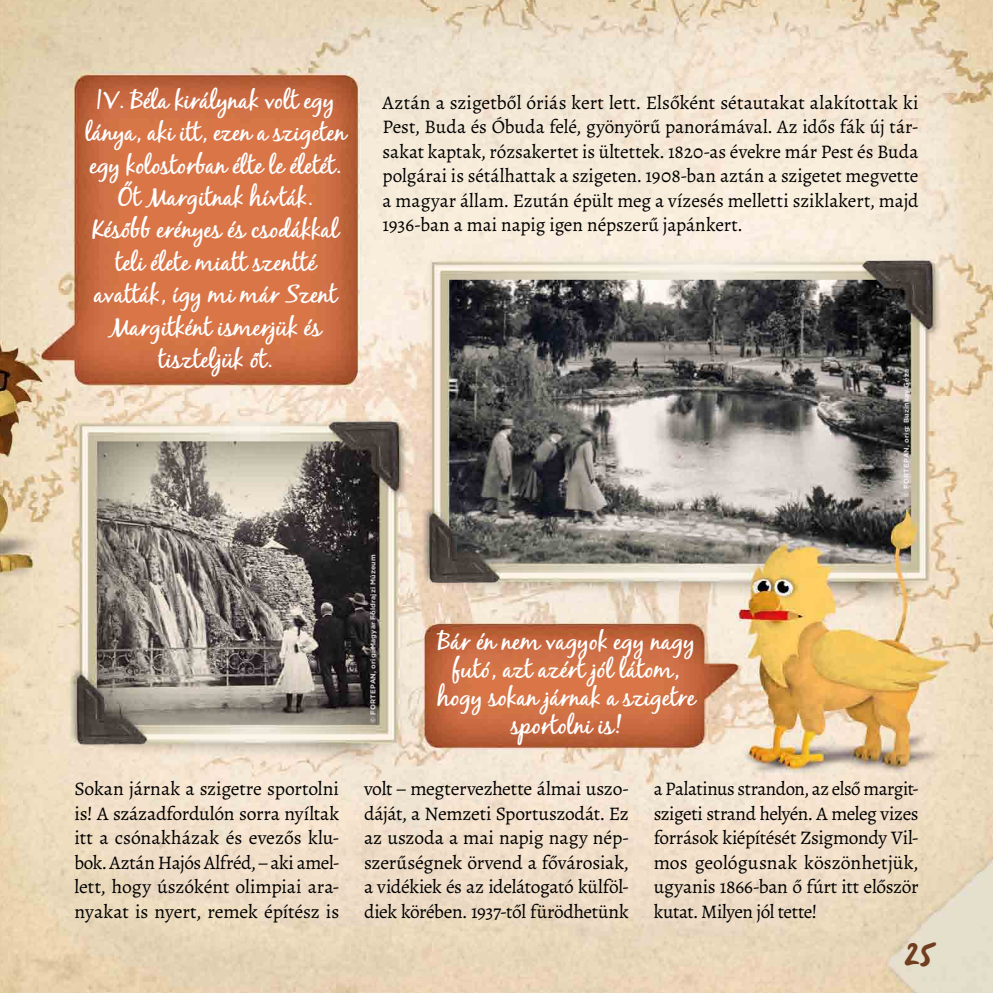
<style>
.page{position:relative;width:993px;height:993px;background:#fff}
.page>*{position:absolute;margin:0;border:0;box-sizing:border-box;transform-origin:0 0}
.t1{font:35px "Blue Fires Better";color:#7e4629}
.t2{font:24.5px/32.4px "Black Jack Better One Z Bold";color:#fff;text-align:center}
.t3{font:19.25px/24.5px "Alegreya";letter-spacing:-.01em;color:#000;text-align:justify}
.t4{font:700 7px "Gotham";letter-spacing:.03em;color:#fff}
.s1{font-style:italic}
</style>
<div class="page">
<img style="left:0;top:0;width:992px;height:992px">
<p class="t2" style="left:85px;top:83px;width:262px"><span class="s1">/</span>V. Béla királynak volt egy lánya, aki itt, ezen a szigeten egy kolostorban élte le életét.<br>Őt Margitnak hívták.<br>Később erényes és csodákkal teli élete miatt szentté avatták, így mi már Szent<br>Margitként ismerjük és tiszteljük őt.</p>
<p class="t3" style="left:382px;top:90px;width:537px">Aztán a szigetből óriás kert lett. Elsőként sétautakat alakítottak ki Pest, Buda és Óbuda felé, gyönyörű panorámával. Az idős fák új tár&shy;sakat kaptak, rózsakertet is ültettek. 1820-as évekre már Pest és Buda polgárai is sétálhattak a szigeten. 1908-ban aztán a szigetet megvette a magyar állam. Ezután épült meg a vízesés melletti sziklakert, majd 1936-ban a mai napig igen népszerű japánkert.</p>
<p class="t4" style="left:901px;top:496px;width:129px;rotate:-90deg">© FORTEPAN, orig: Buzinkay Géza</p>
<p class="t4" style="left:368px;top:722px;width:170px;rotate:-90deg">© FORTEPAN, orig: Magyar Földrajzi Múzeum</p>
<p class="t2" style="left:437px;top:626px;width:259px;line-height:28px">Bár én nem vagyok egy nagy futó, azt azért jól látom, hogy sokan járnak a szigetre sportolni is!</p>
<p class="t3" style="left:74px;top:776px;width:266px">Sokan járnak a szigetre sportolni is! A századfordulón sorra nyíltak itt a csónakházak és evezős klu&shy;bok. Aztán Hajós Alfréd, – aki amel&shy;lett, hogy úszóként olimpiai ara&shy;nyakat is nyert, remek építész is</p>
<p class="t3" style="left:364px;top:776px;width:266px">volt – megtervezhette álmai uszo&shy;dáját, a Nemzeti Sportuszodát. Ez az uszoda a mai napig nagy nép&shy;szerűségnek örvend a fővárosiak, a vidékiek és az idelátogató külföl&shy;diek körében. 1937-től fürödhetünk</p>
<p class="t3" style="left:653px;top:776px;width:266px">a Palatinus strandon, az első margit&shy;szigeti strand helyén. A meleg vizes források kiépítését Zsigmondy Vil&shy;mos geológusnak köszönhetjük, ugyanis 1866-ban ő fúrt itt először kutat. Milyen jól tette!</p>
<h1 class="t1" style="left:903px;top:931px;width:31px">25</h1>
</div>
